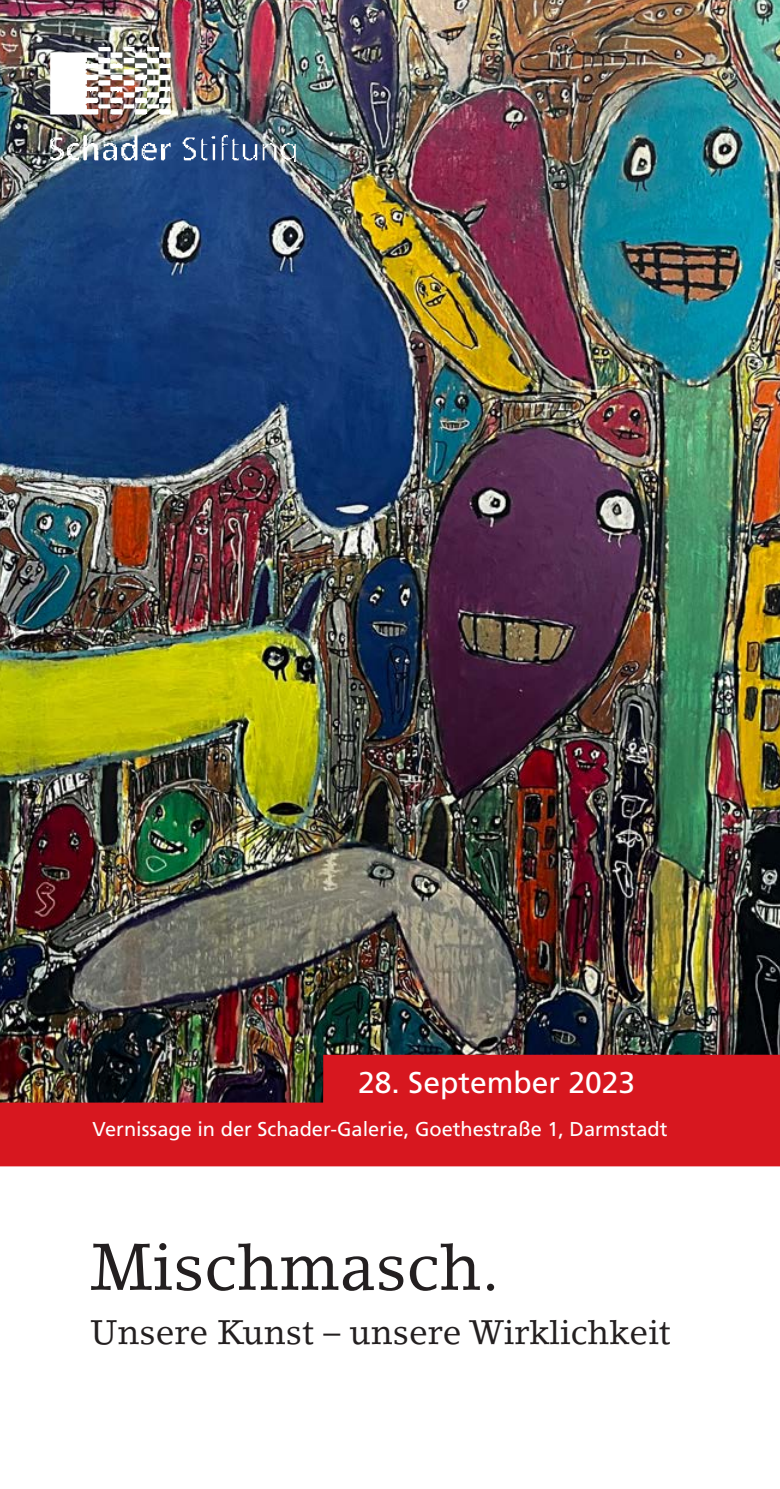
<style>
.page{position:relative;width:780px;height:1489px;background:#fff}
.page>*{position:absolute;margin:0;border:0;box-sizing:border-box;transform-origin:0 0}
.t1{font:65px "Lino Letter Std";color:#231f20}
.t2{font:33.75px "Lino Letter Std";color:#231f20}
.t3{font:30px "Frutiger";color:#fff}
.t4{font:20px "Frutiger";color:#fff}
</style>
<div class="page">
<img style="left:0;top:0;width:780px;height:1054px">
<svg style="left:0;top:1054px;width:780px;height:112px;fill:#d7171f"></svg>
<img style="left:50px;top:47px;width:246px;height:114px">
<p class="t3" style="left:358px;top:1065px;width:278px">28. September 2023</p>
<p class="t4" style="left:92px;top:1117px;width:576px">Vernissage in der Schader-Galerie, Goethestraße 1, Darmstadt</p>
<p class="t1" style="left:90px;top:1227px;width:411px">Mischmasch.</p>
<p class="t2" style="left:90px;top:1311px;width:582px">Unsere Kunst – unsere Wirklichkeit</p>
</div>
